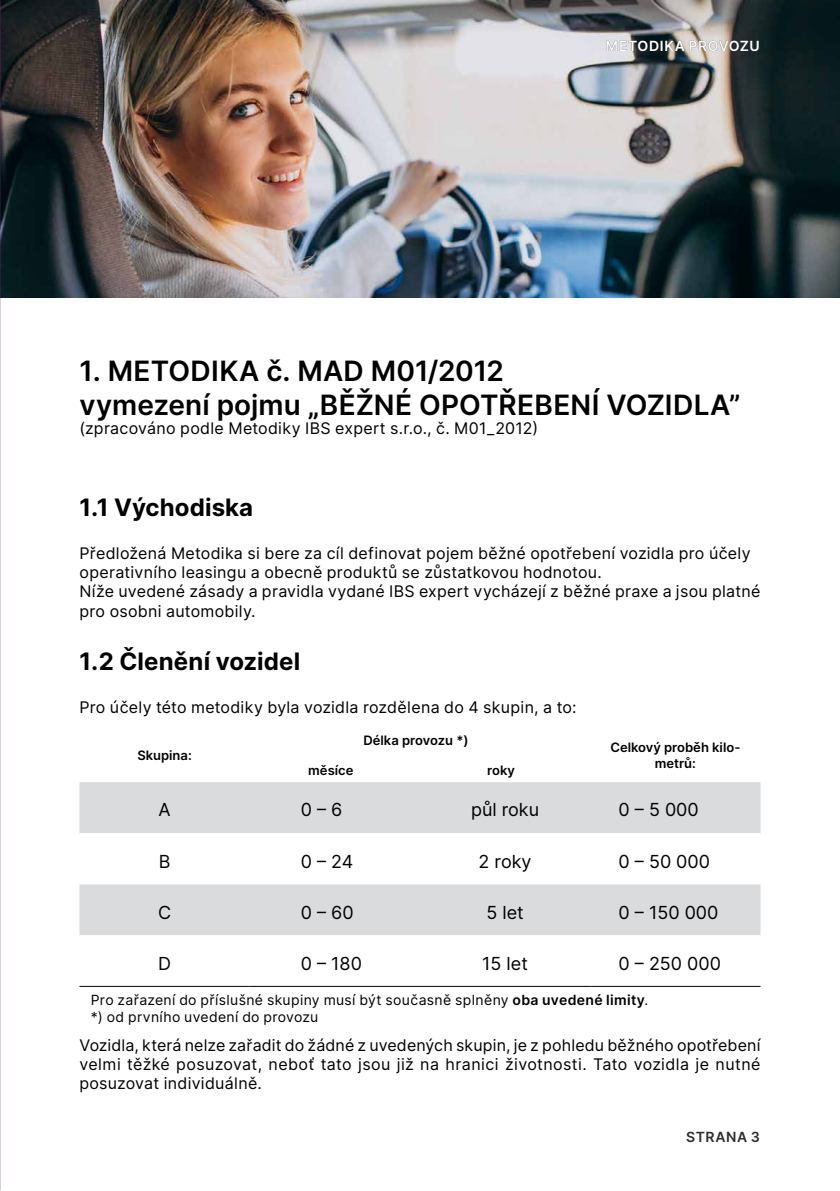
<style>
.page{position:relative;width:840px;height:1191px;background:#fff}
.page>*{position:absolute;margin:0;border:0;box-sizing:border-box;transform-origin:0 0}
.t1{font:600 28px/33.6px "Inter";letter-spacing:.005em;color:#000}
.t2{font:700 24px "Inter";letter-spacing:.005em;color:#000}
.t3{font:18px "Inter";color:#000}
.t4{font:16px/19.2px "Inter";letter-spacing:.02em;color:#000}
.t5{font:14px/16.8px "Inter";letter-spacing:.025em;color:#000}
.t6{font:600 14px "Inter";letter-spacing:.035em;color:#fff}
.t7{font:600 14px "Inter";letter-spacing:.04em;color:#2e2e2f}
.t8{font:600 13px/15.6px "Inter";color:#000;text-align:center}
.s1{font-weight:600}
</style>
<div class="page">
<div style="left:79px;top:782px;width:681px;height:51px;background:#dadbdc"></div>
<svg style="left:79px;top:884px;width:681px;height:102px"></svg>
<hr style="left:79px;top:986px;width:170px;height:1px;background:#000">
<hr style="left:249px;top:986px;width:171px;height:1px;background:#000">
<hr style="left:420px;top:986px;width:170px;height:1px;background:#000">
<hr style="left:590px;top:986px;width:170px;height:1px;background:#000">
<img style="left:0;top:0;width:839px;height:297px">
<p class="t6" style="left:605px;top:36px;width:155px">METODIKA PROVOZU</p>
<h1 class="t1" style="left:79px;top:353px;width:662px">1. METODIKA č. MAD M01/2012<br>vymezení pojmu „BĚŽNÉ OPOTŘEBENÍ VOZIDLA”</h1>
<p class="t4" style="left:79px;top:418px;width:460px">(zpracováno podle Metodiky IBS expert s.r.o., č. M01_2012)</p>
<h2 class="t2" style="left:79px;top:489px;width:175px">1.1 Východiska</h2>
<p class="t4" style="left:79px;top:543px;width:682px">Předložená Metodika si bere za cíl definovat pojem běžné opotřebení vozidla pro účely operativního leasingu a obecně produktů se zůstatkovou hodnotou.<br>Níže uvedené zásady a pravidla vydané IBS expert vycházejí z běžné praxe a jsou platné pro osobni automobily.</p>
<h2 class="t2" style="left:79px;top:643px;width:222px">1.2 Členění vozidel</h2>
<p class="t4" style="left:79px;top:697px;width:498px">Pro účely této metodiky byla vozidla rozdělena do 4 skupin, a to:</p>
<p class="t8" style="left:137px;top:747px;width:56px">Skupina:</p>
<p class="t8" style="left:363px;top:731px;width:107px">Délka provozu *)</p>
<p class="t8" style="left:610px;top:739px;width:131px">Celkový proběh kilo&shy;metrů:</p>
<p class="t8" style="left:308px;top:762px;width:47px">měsíce</p>
<p class="t8" style="left:487px;top:762px;width:29px">roky</p>
<p class="t3" style="left:158px;top:797px;width:14px">A</p>
<p class="t3" style="left:300px;top:797px;width:43px">0 – 6</p>
<p class="t3" style="left:470px;top:797px;width:70px">půl roku</p>
<p class="t3" style="left:618px;top:797px;width:82px">0 – 5 000</p>
<p class="t3" style="left:159px;top:848px;width:13px">B</p>
<p class="t3" style="left:300px;top:848px;width:54px">0 – 24</p>
<p class="t3" style="left:478px;top:848px;width:54px">2 roky</p>
<p class="t3" style="left:618px;top:848px;width:93px">0 – 50 000</p>
<p class="t3" style="left:158px;top:899px;width:15px">C</p>
<p class="t3" style="left:300px;top:899px;width:54px">0 – 60</p>
<p class="t3" style="left:486px;top:899px;width:39px">5 let</p>
<p class="t3" style="left:618px;top:899px;width:101px">0 – 150 000</p>
<p class="t3" style="left:158px;top:950px;width:14px">D</p>
<p class="t3" style="left:300px;top:950px;width:63px">0 – 180</p>
<p class="t3" style="left:482px;top:950px;width:47px">15 let</p>
<p class="t3" style="left:618px;top:950px;width:104px">0 – 250 000</p>
<p class="t5" style="left:91px;top:991px;width:559px">Pro zařazení do příslušné skupiny musí být současně splněny <span class="s1">oba uvedené limity</span>. *) od prvního uvedení do provozu</p>
<p class="t4" style="left:79px;top:1035px;width:682px;text-align:justify">Vozidla, která nelze zařadit do žádné z uvedených skupin, je z pohledu běžného opotřebení velmi těžké posuzovat, neboť tato jsou již na hranici životnosti. Tato vozidla je nutné posuzovat individuálně.</p>
<p class="t7" style="left:685px;top:1126px;width:75px">STRANA 3</p>
</div>
